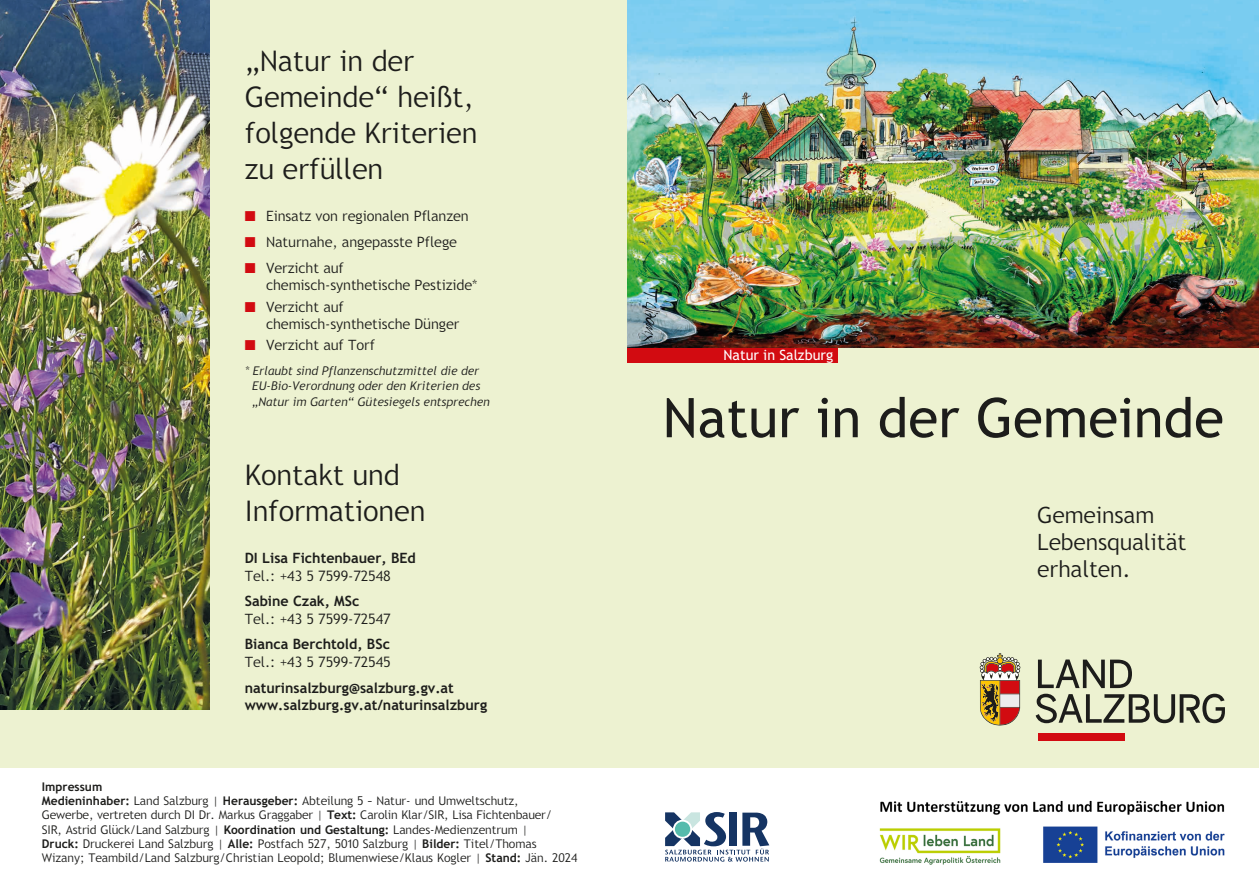
<style>
.page{position:relative;width:1259px;height:893px;background:#fff}
.page>*{position:absolute;margin:0;border:0;box-sizing:border-box;transform-origin:0 0}
.t1{font:54.75px "Trebuchet SBG2";color:#1d1d1b}
.t2{font:300 28.5px/36px "Trebuchet SBG2";color:#1d1d1b}
.t3{font:300 22.5px/27px "Trebuchet SBG2";color:#1d1d1b}
.t4{font:300 14.25px/17.2px "Trebuchet SBG2";color:#1d1d1b}
.t5{font:700 14.25px/17.2px "Trebuchet SBG2";color:#1d1d1b}
.t6{font:14.25px "Trebuchet SBG2";color:#fff}
.t7{font:300 12px/14.2px "Trebuchet SBG2";color:#1d1d1b}
.t8{font:italic 300 12px/15.8px "Trebuchet SBG2";color:#1d1d1b}
.s1{color:#d20b11}
.s2{font-weight:700}
</style>
<div class="page">
<div style="left:629px;top:0;width:630px;height:767px;background:#edf2d1"></div>
<div style="left:0;top:0;width:629px;height:767px;background:#edf2d1"></div>
<svg style="left:665px;top:812px;width:104px;height:50px"></svg>
<img style="left:879px;top:800px;width:346px;height:65px">
<svg style="left:979px;top:653px;width:41px;height:73px;background:#bb8965"></svg>
<div style="left:1038px;top:734px;width:86px;height:7px;background:#d20b11"></div>
<svg style="left:1035px;top:659px;width:190px;height:64px"></svg>
<div style="left:627px;top:347px;width:210px;height:16px;background:#d20b11"></div>
<img style="left:627px;top:0;width:632px;height:347px">
<img style="left:0;top:0;width:210px;height:709px">
<h2 class="t2" style="left:245px;top:43px;width:234px">„Natur in der<br>Gemeinde“ heißt, folgende Kriterien zu erfüllen</h2>
<p class="t4" style="left:245px;top:208px;width:225px"><span class="s1">■</span> Einsatz von regionalen Pflanzen</p>
<p class="t4" style="left:245px;top:234px;width:214px"><span class="s1">■</span> Naturnahe, angepasste Pflege</p>
<p class="t4" style="left:266px;top:259px;width:213px;text-indent:-21px"><span class="s1">■</span> Verzicht auf chemisch-synthetische Pestizide*</p>
<p class="t4" style="left:266px;top:298px;width:195px;text-indent:-21px"><span class="s1">■</span> Verzicht auf chemisch-synthetische Dünger</p>
<p class="t4" style="left:245px;top:337px;width:132px"><span class="s1">■</span> Verzicht auf Torf</p>
<p class="t8" style="left:252px;top:363px;width:239px;text-indent:-8px">* Erlaubt sind Pflanzenschutzmittel die der<br>EU-Bio-Verordnung oder den Kriterien des „Natur im Garten“ Gütesiegels entsprechen</p>
<h2 class="t2" style="left:245px;top:457px;width:182px">Kontakt und<br>Informationen</h2>
<p class="t5" style="left:245px;top:550px;width:173px">DI Lisa Fichtenbauer, BEd</p>
<p class="t4" style="left:245px;top:567px;width:147px">Tel.: +43 5 7599-72548</p>
<p class="t5" style="left:245px;top:593px;width:116px">Sabine Czak, MSc</p>
<p class="t4" style="left:245px;top:610px;width:147px">Tel.: +43 5 7599-72547</p>
<p class="t5" style="left:245px;top:636px;width:147px">Bianca Berchtold, BSc</p>
<p class="t4" style="left:245px;top:653px;width:147px">Tel.: +43 5 7599-72545</p>
<p class="t5" style="left:245px;top:679px;width:244px">naturinsalzburg@salzburg.gv.at www.salzburg.gv.at/naturinsalzburg</p>
<p class="t7" style="left:42px;top:780px;width:537px"><span class="s2">Impressum<br>Medieninhaber:</span> Land Salzburg | <span class="s2">Herausgeber:</span> Abteilung 5 – Natur- und Umweltschutz,<br>Gewerbe, vertreten durch DI Dr. Markus Graggaber | <span class="s2">Text:</span> Carolin Klar/SIR, Lisa Fichtenbauer/<br>SIR, Astrid Glück/Land Salzburg | <span class="s2">Koordination und Gestaltung:</span> Landes-Medienzentrum |<br><span class="s2">Druck:</span> Druckerei Land Salzburg | <span class="s2">Alle:</span> Postfach 527, 5010 Salzburg | <span class="s2">Bilder:</span> Titel/Thomas Wizany; Teambild/Land Salzburg/Christian Leopold; Blumenwiese/Klaus Kogler | <span class="s2">Stand:</span> Jän. 2024</p>
<p class="t6" style="left:723px;top:347px;width:111px">Natur in Salzburg</p>
<h1 class="t1" style="left:663px;top:386px;width:563px">Natur in der Gemeinde</h1>
<h3 class="t3" style="left:1037px;top:501px;width:151px">Gemeinsam<br>Lebensqualität erhalten.</h3>
</div>
